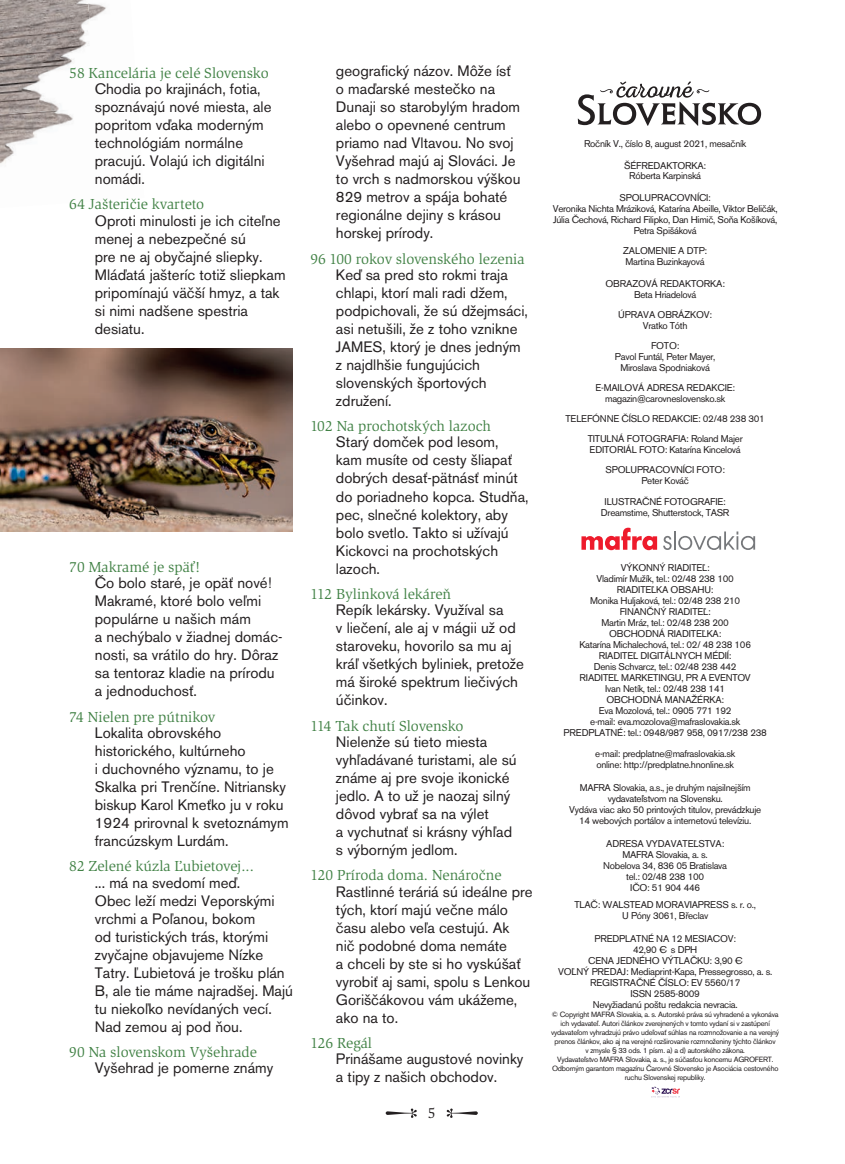
<style>
.page{position:relative;width:845px;height:1164px;background:#fff}
.page>*{position:absolute;margin:0;border:0;box-sizing:border-box;transform-origin:0 0}
.t1{font:15px/18px "Akzidenz Grotesk BECE Regular";color:#231f20}
.t2{font:15px "Slimbach Itc TOT";color:#428246}
.t3{font:15px "Slimbach Itc TOT";color:#231f20}
.t4{font:9.75px/10.9px "Akzidenz Grotesk BECE Regular";letter-spacing:-.03em;color:#231f20;text-align:center}
.t5{font:7.5px/9px "Akzidenz Grotesk BECE Regular";letter-spacing:-.03em;color:#231f20;text-align:center}
</style>
<div class="page">
<svg style="left:446px;top:1108px;width:31px;height:9px"></svg>
<svg style="left:385px;top:1108px;width:31px;height:9px"></svg>
<img style="left:0;top:0;width:88px;height:108px">
<img style="left:88px;top:3px;width:18px;height:41px">
<img style="left:0;top:108px;width:73px;height:56px">
<svg style="left:651px;top:1086px;width:29px;height:11px"></svg>
<svg style="left:577px;top:81px;width:184px;height:45px"></svg>
<img style="left:0;top:348px;width:292px;height:184px">
<svg style="left:581px;top:527px;width:76px;height:23px"></svg>
<svg style="left:663px;top:531px;width:92px;height:19px"></svg>
<p class="t2" style="left:69px;top:67px;width:201px">58 Kancelária je celé Slovensko</p>
<p class="t1" style="left:95px;top:81px;width:178px">Chodia po krajinách, fotia, spoznávajú nové miesta, ale popritom vďaka moderným technológiám normálne pracujú. Volajú ich digitálni nomádi.</p>
<p class="t2" style="left:69px;top:199px;width:136px">64 Jašteričie kvarteto</p>
<p class="t1" style="left:95px;top:213px;width:192px">Oproti minulosti je ich citeľne menej a nebezpečné sú<br>pre ne aj obyčajné sliepky.<br>Mláďatá jašteríc totiž sliepkam pripomínajú väčší hmyz, a tak si nimi nadšene spestria desiatu.</p>
<p class="t2" style="left:69px;top:561px;width:132px">70 Makramé je späť!</p>
<p class="t1" style="left:95px;top:575px;width:189px">Čo bolo staré, je opäť nové!<br>Makramé, ktoré bolo veľmi populárne u našich mám<br>a nechýbalo v žiadnej domác&shy;nosti, sa vrátilo do hry. Dôraz sa tentoraz kladie na prírodu a jednoduchosť.</p>
<p class="t2" style="left:69px;top:710px;width:148px">74 Nielen pre pútnikov</p>
<p class="t1" style="left:95px;top:725px;width:195px">Lokalita obrovského historického, kultúrneho<br>i duchovného významu, to je<br>Skalka pri Trenčíne. Nitriansky biskup Karol Kmeťko ju v roku<br>1924 prirovnal k svetoznámym francúzskym Lurdám.</p>
<p class="t2" style="left:69px;top:860px;width:186px">82 Zelené kúzla Ľubietovej...</p>
<p class="t1" style="left:95px;top:874px;width:200px">... má na svedomí meď.<br>Obec leží medzi Veporskými vrchmi a Poľanou, bokom<br>od turistických trás, ktorými zvyčajne objavujeme Nízke<br>Tatry. Ľubietová je trošku plán<br>B, ale tie máme najradšej. Majú tu niekoľko nevídaných vecí.<br>Nad zemou aj pod ňou.</p>
<p class="t2" style="left:69px;top:1046px;width:189px">90 Na slovenskom Vyšehrade</p>
<p class="t1" style="left:95px;top:1060px;width:180px">Vyšehrad je pomerne známy</p>
<p class="t1" style="left:336px;top:63px;width:186px">geografický názov. Môže ísť o maďarské mestečko na<br>Dunaji so starobylým hradom alebo o opevnené centrum priamo nad Vltavou. No svoj<br>Vyšehrad majú aj Slováci. Je to vrch s nadmorskou výškou<br>829 metrov a spája bohaté regionálne dejiny s krásou horskej prírody.</p>
<p class="t2" style="left:310px;top:253px;width:215px">96 100 rokov slovenského lezenia</p>
<p class="t1" style="left:336px;top:267px;width:193px">Keď sa pred sto rokmi traja chlapi, ktorí mali radi džem, podpichovali, že sú džejmsáci, asi netušili, že z toho vznikne<br>JAMES, ktorý je dnes jedným z najdlhšie fungujúcich slovenských športových združení.</p>
<p class="t2" style="left:310px;top:420px;width:182px">102 Na prochotských lazoch</p>
<p class="t1" style="left:336px;top:435px;width:194px">Starý domček pod lesom,<br>kam musíte od cesty šliapať dobrých desať-pätnásť minút do poriadneho kopca. Studňa, pec, slnečné kolektory, aby bolo svetlo. Takto si užívajú<br>Kickovci na prochotských lazoch.</p>
<p class="t2" style="left:310px;top:588px;width:142px">112 Bylinková lekáreň</p>
<p class="t1" style="left:336px;top:602px;width:189px">Repík lekársky. Využíval sa<br>v liečení, ale aj v mágii už od staroveku, hovorilo sa mu aj kráľ všetkých byliniek, pretože má široké spektrum liečivých účinkov.</p>
<p class="t2" style="left:310px;top:720px;width:154px">114 Tak chutí Slovensko</p>
<p class="t1" style="left:336px;top:734px;width:182px">Nielenže sú tieto miesta vyhľadávané turistami, ale sú známe aj pre svoje ikonické jedlo. A to už je naozaj silný dôvod vybrať sa na výlet<br>a vychutnať si krásny výhľad s výborným jedlom.</p>
<p class="t2" style="left:310px;top:869px;width:193px">120 Príroda doma. Nenáročne</p>
<p class="t1" style="left:336px;top:884px;width:198px">Rastlinné teráriá sú ideálne pre tých, ktorí majú večne málo času alebo veľa cestujú. Ak<br>nič podobné doma nemáte<br>a chceli by ste si ho vyskúšať vyrobiť aj sami, spolu s Lenkou<br>Goriščákovou vám ukážeme, ako na to.</p>
<p class="t2" style="left:310px;top:1037px;width:63px">126 Regál</p>
<p class="t1" style="left:336px;top:1051px;width:189px">Prinášame augustové novinky a tipy z našich obchodov.</p>
<p class="t3" style="left:427px;top:1106px;width:9px">5</p>
<p class="t4" style="left:584px;top:139px;width:164px">Ročník V., číslo 8, august 2021, mesačník</p>
<p class="t4" style="left:624px;top:161px;width:84px">ŠÉFREDAKTORKA:<br>Róberta Karpinská</p>
<p class="t4" style="left:552px;top:194px;width:226px">SPOLUPRACOVNÍCI:<br>Veronika Nichta Mráziková, Katarína Abeille, Viktor Beličák, Júlia Čechová, Richard Filipko, Dan Himič, Soňa Košíková, Petra Spišáková</p>
<p class="t4" style="left:623px;top:246px;width:85px;text-align:left">ZALOMENIE A DTP:<br>Martina Buzinkayová</p>
<p class="t4" style="left:605px;top:279px;width:121px">OBRAZOVÁ REDAKTORKA:<br>Beta Hriadelová</p>
<p class="t4" style="left:618px;top:310px;width:95px">ÚPRAVA OBRÁZKOV:<br>Vratko Tóth</p>
<p class="t4" style="left:614px;top:341px;width:102px">FOTO:<br>Pavol Funtál, Peter Mayer,<br>Miroslava Spodniaková</p>
<p class="t4" style="left:595px;top:383px;width:141px">E-MAILOVÁ ADRESA REDAKCIE: magazin@carovneslovensko.sk</p>
<p class="t4" style="left:565px;top:409px;width:201px;line-height:20px">TELEFÓNNE ČÍSLO REDAKCIE: 02/48 238 301<br>TITULNÁ FOTOGRAFIA: Roland Majer</p>
<p class="t4" style="left:589px;top:440px;width:153px;line-height:20px">EDITORIÁL FOTO: Katarína Kincelová<br>SPOLUPRACOVNÍCI FOTO:</p>
<p class="t4" style="left:641px;top:476px;width:49px">Peter Kováč</p>
<p class="t4" style="left:601px;top:497px;width:130px">ILUSTRAČNÉ FOTOGRAFIE:<br>Dreamstime, Shutterstock, TASR</p>
<p class="t4" style="left:563px;top:563px;width:205px">VÝKONNÝ RIADITEĽ:<br>Vladimír Mužík, tel.: 02/48 238 100<br>RIADITEĽKA OBSAHU:<br>Monika Huljaková, tel.: 02/48 238 210<br>FINANČNÝ RIADITEĽ:<br>Martin Mráz, tel.: 02/48 238 200<br>OBCHODNÁ RIADITEĽKA:<br>Katarína Michalechová, tel.: 02/ 48 238 106<br>RIADITEĽ DIGITÁLNYCH MÉDIÍ:<br>Denis Schvarcz, tel.: 02/48 238 442<br>RIADITEĽ MARKETINGU, PR A EVENTOV<br>Ivan Netík, tel.: 02/48 238 141<br>OBCHODNÁ MANAŽÉRKA:<br>Eva Mozolová, tel.: 0905 771 192<br>e-mail: eva.mozolova@mafraslovakia.sk<br>PREDPLATNÉ: tel.: 0948/987 958, 0917/238 238</p>
<p class="t4" style="left:595px;top:749px;width:141px;text-align:left">e-mail: predplatne@mafraslovakia.sk online: http://predplatne.hnonline.sk</p>
<p class="t4" style="left:569px;top:783px;width:193px">MAFRA Slovakia, a.s., je druhým najsilnejším vydavateľstvom na Slovensku.<br>Vydáva viac ako 50 printových titulov, prevádzkuje 14 webových portálov a internetovú televíziu.</p>
<p class="t4" style="left:603px;top:839px;width:125px">ADRESA VYDAVATEĽSTVA:<br>MAFRA Slovakia, a. s.<br>Nobelova 34, 836 05 Bratislava tel.: 02/48 238 100<br>IČO: 51 904 446</p>
<p class="t4" style="left:574px;top:900px;width:183px">TLAČ: WALSTEAD MORAVIAPRESS s. r. o.,<br>U Póny 3061, Břeclav</p>
<p class="t4" style="left:558px;top:934px;width:216px">PREDPLATNÉ NA 12 MESIACOV:<br>42,90 € s DPH<br>CENA JEDNÉHO VÝTLAČKU: 3,90 €<br>VOĽNÝ PREDAJ: Mediaprint-Kapa, Pressegrosso, a. s.<br>REGISTRAČNÉ ČÍSLO: EV 5560/17<br>ISSN 2585-8009<br>Nevyžiadanú poštu redakcia nevracia.</p>
<p class="t5" style="left:551px;top:1010px;width:229px">© Copyright MAFRA Slovakia, a. s. Autorské práva sú vyhradené a vykonáva ich vydavateľ. Autori článkov zverejnených v tomto vydaní si v zastúpení vydavateľom vyhradzujú právo udeľovať súhlas na rozmnožovanie a na verejný prenos článkov, ako aj na verejné rozširovanie rozmnoženiny týchto článkov<br>v zmysle § 33 ods. 1 písm. a) a d) autorského zákona.<br>Vydavateľstvo MAFRA Slovakia, a. s., je súčasťou koncernu AGROFERT.<br>Odborným garantom magazínu Čarovné Slovensko je Asociácia cestovného ruchu Slovenskej republiky.</p>
</div>
